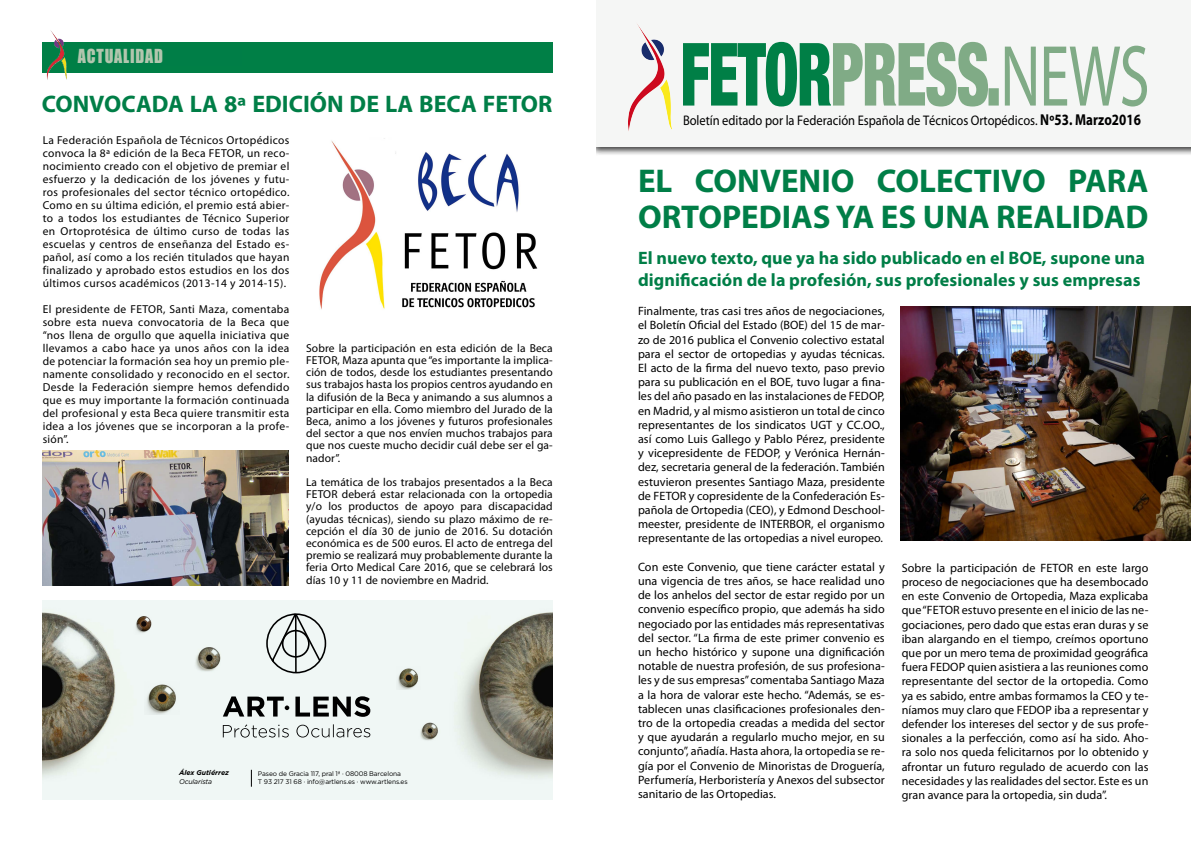
<style>
.page{position:relative;width:1191px;height:842px;background:#fff}
.page>*{position:absolute;margin:0;border:0;box-sizing:border-box;transform-origin:0 0}
.t1{font:700 33px/36px "Myriad Pro";color:#007e47}
.t2{font:700 24px "Myriad Pro";color:#007e47}
.t3{font:700 18px/21.6px "Myriad Pro";letter-spacing:.005em;color:#007e47}
.t4{font:17.8px "Impact";letter-spacing:.05em;color:#b2c6ae;scale:.9 1}
.t5{font:13.9px "Myriad Pro";letter-spacing:-.005em;color:#000;scale:.9 1}
.t6{font:12.1px/14.2px "Myriad Pro";letter-spacing:.005em;color:#000;text-align:justify}
.t7{font:11.5px/13px "Myriad Pro";letter-spacing:.015em;color:#000;text-align:justify}
.t8{font:italic 700 6.9px "Gotham";color:#000}
.t9{font:italic 6.9px "Gotham";letter-spacing:-.02em;color:#000}
.t10{font:6.6px/8px "Gotham";letter-spacing:-.02em;color:#000}
.s1{font-weight:700;font-size:15.8px}
.s2{font-size:12.2px}
</style>
<div class="page">
<div style="left:589px;top:0;width:602px;height:156px;background:#000;opacity:.75"></div>
<div style="left:595px;top:0;width:596px;height:147px;background:#f5f6f5"></div>
<svg style="left:683px;top:42px;width:464px;height:65px"></svg>
<img style="left:629px;top:24px;width:43px;height:106px">
<div style="left:43px;top:42px;width:510px;height:30px;background:#007f46"></div>
<img style="left:43px;top:30px;width:26px;height:50px">
<div style="left:553px;top:0;width:42px;height:207px;background:#fff"></div>
<div style="left:43px;top:600px;width:510px;height:199px;background:#f0f7f5"></div>
<svg style="left:266px;top:613px;width:61px;height:61px"></svg>
<hr style="left:295px;top:614px;width:2px;height:59px;background:#000">
<div style="left:282px;top:630px;width:28px;height:28px;border:2px solid #000;border-radius:50%"></div>
<svg style="left:223px;top:724px;width:66px;height:14px"></svg>
<svg style="left:296px;top:724px;width:74px;height:13px"></svg>
<svg style="left:223px;top:696px;width:147px;height:21px"></svg>
<img style="left:457px;top:612px;width:96px;height:166px">
<img style="left:43px;top:612px;width:73px;height:165px">
<img style="left:136px;top:616px;width:16px;height:17px">
<img style="left:420px;top:722px;width:18px;height:19px">
<img style="left:195px;top:647px;width:26px;height:25px">
<img style="left:398px;top:668px;width:21px;height:21px">
<img style="left:146px;top:684px;width:30px;height:30px">
<svg style="left:251px;top:770px;width:1px;height:17px"></svg>
<img style="left:900px;top:306px;width:291px;height:234px">
<img style="left:43px;top:450px;width:245px;height:135px">
<img style="left:319px;top:138px;width:219px;height:172px">
<h3 class="t4" style="left:78px;top:42px;width:96px">ACTUALIDAD</h3>
<h2 class="t2" style="left:42px;top:88px;width:512px">CONVOCADA LA 8ª EDICIÓN DE LA BECA FETOR</h2>
<p class="t7" style="left:43px;top:133px;width:248px">La Federación Española de Técnicos Ortopédicos convoca la 8ª edición de la Beca FETOR, un reco&shy;nocimiento creado con el objetivo de premiar el esfuerzo y la dedicación de los jóvenes y futu&shy;ros profesionales del sector técnico ortopédico.<br>Como en su última edición, el premio está abier&shy;to a todos los estudiantes de Técnico Superior en Ortoprotésica de último curso de todas las escuelas y centros de enseñanza del Estado es&shy;pañol, así como a los recién titulados que hayan finalizado y aprobado estos estudios en los dos últimos cursos académicos (2013-14 y 2014-15).</p>
<p class="t7" style="left:43px;top:302px;width:248px">El presidente de FETOR, Santi Maza, comentaba sobre esta nueva convocatoria de la Beca que “nos llena de orgullo que aquella iniciativa que llevamos a cabo hace ya unos años con la idea de potenciar la formación sea hoy un premio ple&shy;namente consolidado y reconocido en el sector.<br>Desde la Federación siempre hemos defendido que es muy importante la formación continuada del profesional y esta Beca quiere transmitir esta idea a los jóvenes que se incorporan a la profe&shy;sión”.</p>
<p class="t7" style="left:306px;top:342px;width:248px;line-height:12.2px">Sobre la participación en esta edición de la Beca FETOR, Maza apunta que “es importante la implica&shy;ción de todos, desde los estudiantes presentando sus trabajos hasta los propios centros ayudando en la difusión de la Beca y animando a sus alumnos a participar en ella. Como miembro del Jurado de la Beca, animo a los jóvenes y futuros profesionales del sector a que nos envíen muchos trabajos para que nos cueste mucho decidir cuál debe ser el ga&shy;nador”.</p>
<p class="t7" style="left:306px;top:476px;width:248px;line-height:12.2px">La temática de los trabajos presentados a la Beca FETOR deberá estar relacionada con la ortopedia y/o los productos de apoyo para discapacidad (ayudas técnicas), siendo su plazo máximo de re&shy;cepción el día 30 de junio de 2016. Su dotación económica es de 500 euros. El acto de entrega del premio se realizará muy probablemente durante la feria Orto Medical Care 2016, que se celebrará los días 10 y 11 de noviembre en Madrid.</p>
<p class="t8" style="left:179px;top:768px;width:51px">Álex Gutiérrez</p>
<p class="t9" style="left:179px;top:777px;width:35px">Ocularista</p>
<p class="t10" style="left:258px;top:769px;width:151px">Paseo de Gracia 117, pral 1ª · 08008 Barcelona<br>T 93 217 31 68 · info@artlens.es · www.artlens.es</p>
<p class="t5" style="left:683px;top:112px;width:510px">Boletín editado por la Federación Española de Técnicos Ortopédicos. <span class="s1">Nº53. Marzo2016</span></p>
<h1 class="t1" style="left:638px;top:161px;width:512px">EL CONVENIO COLECTIVO PARA<br>ORTOPEDIAS YA ES UNA REALIDAD</h1>
<h3 class="t3" style="left:638px;top:247px;width:508px">El nuevo texto, que ya ha sido publicado en el BOE, supone una dignificación de la profesión, sus profesionales y sus empresas</h3>
<p class="t6" style="left:638px;top:304px;width:248px">Finalmente, tras casi tres años de negociaciones, el Boletín Oficial del Estado (BOE) del 15 de mar&shy;zo de 2016 publica el Convenio colectivo estatal para el sector de ortopedias y ayudas técnicas.<br>El acto de la firma del nuevo texto, paso previo para su publicación en el BOE, tuvo lugar a fina&shy;les del año pasado en las instalaciones de FEDOP, en Madrid, y al mismo asistieron un total de cinco representantes de los sindicatos UGT y CC.OO., así como Luis Gallego y Pablo Pérez, presidente y vicepresidente de FEDOP, y Verónica Hernán&shy;dez, secretaria general de la federación. También estuvieron presentes Santiago Maza, presidente de FETOR y copresidente de la Confederación Es&shy;pañola de Ortopedia (CEO), y Edmond Deschool&shy;meester, presidente de INTERBOR, el organismo representante de las ortopedias a nivel europeo.</p>
<p class="t6" style="left:638px;top:559px;width:248px">Con este Convenio, que tiene carácter estatal y una vigencia de tres años, se hace realidad uno de los anhelos del sector de estar regido por un convenio específico propio, que además ha sido negociado por las entidades más representativas del sector. “La firma de este primer convenio es un hecho histórico y supone una dignificación notable de nuestra profesión, de sus profesiona&shy;les y de sus empresas” comentaba Santiago Maza a la hora de valorar este hecho. “Además, se es&shy;tablecen unas clasificaciones profesionales den&shy;tro de la ortopedia creadas a medida del sector y que ayudarán a regularlo mucho mejor, en su conjunto”, añadía. Hasta ahora, la ortopedia se re&shy;gía por el Convenio de Minoristas de Droguería, Perfumería, Herboristería y Anexos del subsector sanitario de las Ortopedias.</p>
<p class="t6" style="left:901px;top:560px;width:248px">Sobre la participación de FETOR en este largo proceso de negociaciones que ha desembocado en este Convenio de Ortopedia, Maza explicaba que “FETOR estuvo presente en el inicio de las ne&shy;gociaciones, pero dado que estas eran duras y se iban alargando en el tiempo, creímos oportuno que por un mero tema de proximidad geográfica fuera FEDOP quien asistiera a las reuniones como representante del sector de la ortopedia. Como ya es sabido, entre ambas formamos la CEO y te&shy;níamos muy claro que FEDOP iba a representar y defender los intereses del sector y de sus profe&shy;sionales a la perfección, como así ha sido. Aho&shy;ra solo nos queda felicitarnos por lo obtenido y afrontar un futuro regulado de acuerdo con las necesidades y las realidades del sector. Este es un gran avance para la ortopedia, sin <span class="s2">duda”.</span></p>
</div>
